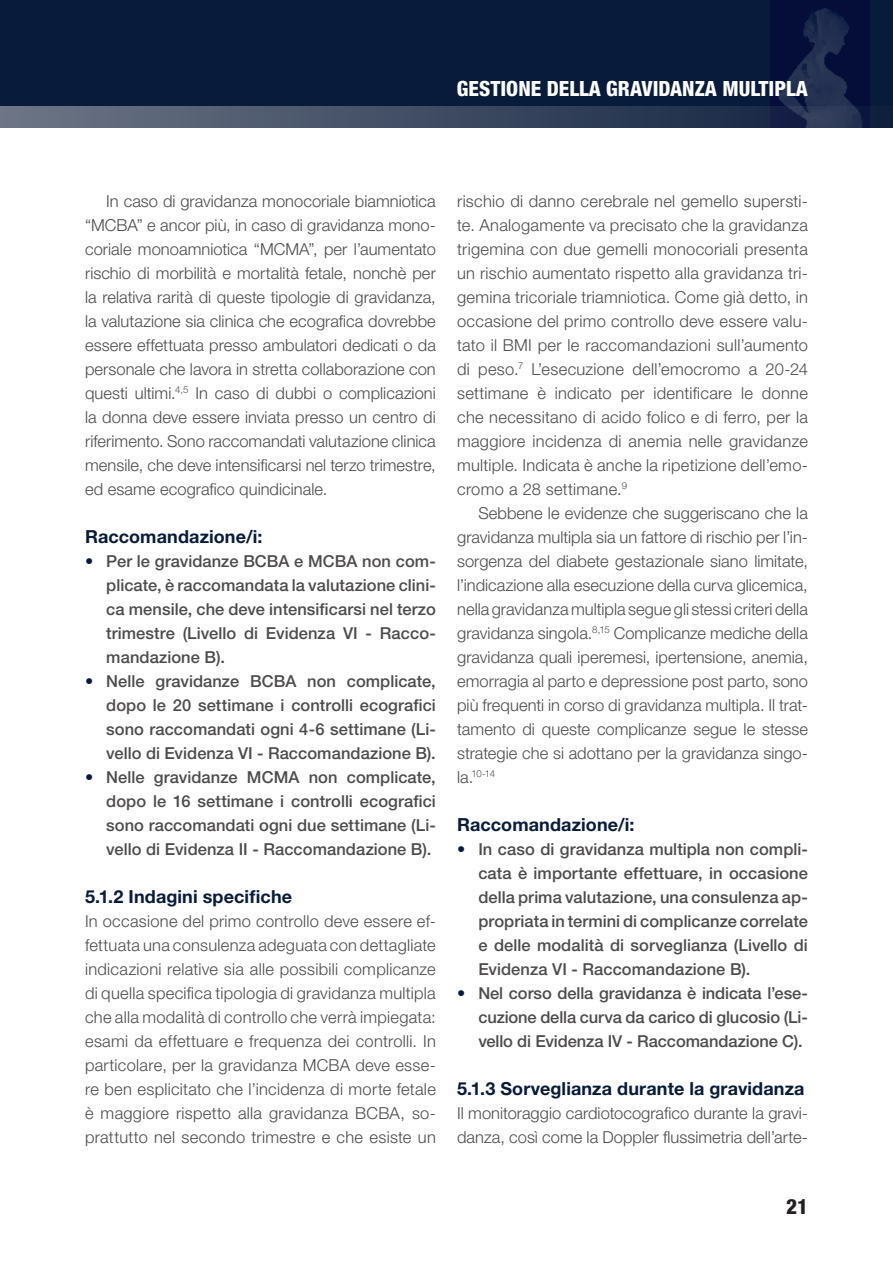
<style>
.page{position:relative;width:893px;height:1263px;background:#fff}
.page>*{position:absolute;margin:0;border:0;box-sizing:border-box;transform-origin:0 0}
.t1{font:800 condensed 21px "Helvetica Neue LT Std";color:#fff}
.t2{font:800 condensed 21px "Helvetica Neue LT Std";color:#241f1f}
.t3{font:700 18px "Helvetica Neue LT Std";letter-spacing:.005em;color:#091b3a}
.t4{font:300 16.5px/24px "Helvetica Neue LT Std";letter-spacing:.005em;color:#4e4b4c;text-align:justify}
.t5{font:500 16.5px/24px "Helvetica Neue LT Std";color:#4e4b4c;text-align:justify}
.t6{font:300 9.6px "Helvetica Neue LT Std";color:#4e4b4c}
.s1{color:#091b3a}
.s2{font-size:16.5px}
</style>
<div class="page">
<div style="left:0;top:0;width:893px;height:128px;background:#091b3a"></div>
<img style="left:771px;top:0;width:98px;height:106px">
<svg style="left:0;top:106px;width:862px;height:22px;background:#404c64"></svg>
<p class="t1" style="left:457px;top:75px;width:352px">GESTIONE DELLA GRAVIDANZA MULTIPLA</p>
<p class="t4" style="left:85px;top:189px;width:352px;text-indent:21px">In caso di gravidanza monocoriale biamniotica “MCBA” e ancor più, in caso di gravidanza mono‐ coriale monoamniotica “MCMA”, per l’aumentato rischio di morbilità e mortalità fetale, nonchè per la relativa rarità di queste tipologie di gravidanza, la valutazione sia clinica che ecografica dovrebbe essere effettuata presso ambulatori dedicati o da personale che lavora in stretta collaborazione con questi ultimi.<sup>4,5</sup> In caso di dubbi o complicazioni la donna deve essere inviata presso un centro di riferimento. Sono raccomandati valutazione clinica mensile, che deve intensificarsi nel terzo trimestre, ed esame ecografico quindicinale.</p>
<p class="t3" style="left:85px;top:525px;width:179px">Raccomandazione/i:</p>
<p class="t5" style="left:106px;top:549px;width:331px;text-indent:-21px"><span class="s1">•</span> Per le gravidanze BCBA e MCBA non com&shy;plicate, è raccomandata la valutazione clini&shy;ca mensile, che deve intensificarsi nel terzo trimestre (Livello di Evidenza VI - Racco&shy;mandazione B).</p>
<p class="t5" style="left:106px;top:669px;width:331px;text-indent:-21px"><span class="s1">•</span> Nelle gravidanze BCBA non complicate, dopo le 20 settimane i controlli ecografici sono raccomandati ogni 4-6 settimane (Li&shy;vello di Evidenza VI - Raccomandazione B).</p>
<p class="t5" style="left:106px;top:765px;width:331px;text-indent:-21px"><span class="s1">•</span> Nelle gravidanze MCMA non complicate, dopo le 16 settimane i controlli ecografici sono raccomandati ogni due settimane (Li&shy;vello di Evidenza II - Raccomandazione B).</p>
<p class="t3" style="left:85px;top:885px;width:209px">5.1.2 Indagini specifiche</p>
<p class="t4" style="left:85px;top:909px;width:352px">In occasione del primo controllo deve essere ef‑ fettuata una consulenza adeguata con dettagliate indicazioni relative sia alle possibili complicanze di quella specifica tipologia di gravidanza multipla che alla modalità di controllo che verrà impiegata: esami da effettuare e frequenza dei controlli. In particolare, per la gravidanza MCBA deve esse‑ re ben esplicitato che l’incidenza di morte fetale è maggiore rispetto alla gravidanza BCBA, so‑ prattutto nel secondo trimestre e che esiste un</p>
<p class="t4" style="left:457px;top:189px;width:352px">rischio di danno cerebrale nel gemello supersti‑ te. Analogamente va precisato che la gravidanza trigemina con due gemelli monocoriali presenta un rischio aumentato rispetto alla gravidanza tri‑ gemina tricoriale triamniotica. Come già detto, in occasione del primo controllo deve essere valu‑ tato il BMI per le raccomandazioni sull’aumento di peso.<sup>7</sup> L’esecuzione dell’emocromo a 20‐24 settimane è indicato per identificare le donne che necessitano di acido folico e di ferro, per la maggiore incidenza di anemia nelle gravidanze multiple. Indicata è anche la ripetizione dell’emo‑ cromo a 28 settimane.<sup>9</sup></p>
<p class="t4" style="left:457px;top:501px;width:352px;text-indent:21px">Sebbene le evidenze che suggeriscano che la gravidanza multipla sia un fattore di rischio per l’in‑ sorgenza del diabete gestazionale siano limitate, l’indicazione alla esecuzione della curva glicemica, nella gravidanza multipla segue gli stessi criteri della gravidanza singola.<sup>8,15</sup> Complicanze mediche della gravidanza quali iperemesi, ipertensione, anemia, emorragia al parto e depressione post parto, sono più frequenti in corso di gravidanza multipla. Il trat‑ tamento di queste complicanze segue le stesse strategie che si adottano per la gravidanza singo‑</p>
<p class="t6" style="left:457px;top:768px;width:40px"><span class="s2">la.</span>10-14</p>
<p class="t3" style="left:457px;top:813px;width:179px">Raccomandazione/i:</p>
<p class="t5" style="left:478px;top:837px;width:331px;text-indent:-21px"><span class="s1">•</span> In caso di gravidanza multipla non compli&shy;cata è importante effettuare, in occasione della prima valutazione, una consulenza ap&shy;propriata in termini di complicanze correlate e delle modalità di sorveglianza (Livello di Evidenza VI - Raccomandazione B).</p>
<p class="t5" style="left:478px;top:981px;width:331px;text-indent:-21px"><span class="s1">•</span> Nel corso della gravidanza è indicata l’ese&shy;cuzione della curva da carico di glucosio (Li&shy;vello di Evidenza IV - Raccomandazione C).</p>
<p class="t3" style="left:457px;top:1077px;width:349px">5.1.3 Sorveglianza durante la gravidanza</p>
<p class="t4" style="left:457px;top:1101px;width:352px">Il monitoraggio cardiotocografico durante la gravi‑ danza, così come la Doppler flussimetria dell’arte‑</p>
<p class="t2" style="left:786px;top:1194px;width:23px">21</p>
</div>
